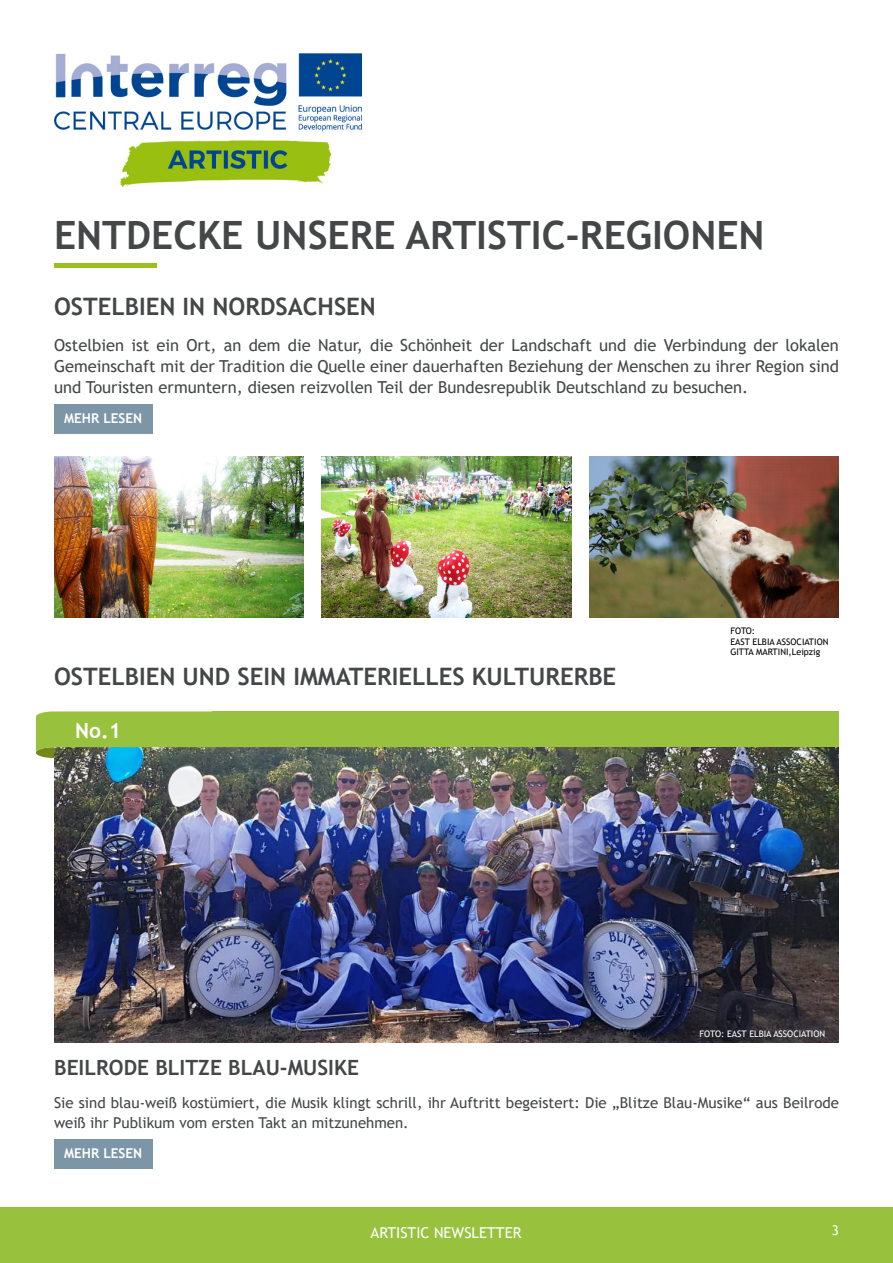
<style>
.page{position:relative;width:893px;height:1263px;background:#fff}
.page>*{position:absolute;margin:0;border:0;box-sizing:border-box;transform-origin:0 0}
.t1{font:700 39px "Trebuchet MS";color:#444647}
.t2{font:700 24px "Trebuchet MS";color:#444647}
.t3{font:700 21px "Trebuchet MS";color:#444647}
.t4{font:700 21px "Trebuchet MS";color:#fff}
.t5{font:16.5px/21px "Trebuchet MS";color:#444647;text-align:justify}
.t6{font:15px/19.5px "Trebuchet MS";color:#444647}
.t7{font:15px "Trebuchet MS";color:#fff}
.t8{font:700 13.5px "Trebuchet MS";color:#fff}
.t9{font:13.5px "Trebuchet MS";color:#fff}
.t10{font:9px "Trebuchet MS";color:#000001}
.t11{font:9px "Trebuchet MS";color:#fff}
</style>
<div class="page">
<img style="left:54px;top:54px;width:307px;height:132px">
<div style="left:0;top:1208px;width:893px;height:55px;background:#98c23d"></div>
<div style="left:54px;top:404px;width:98px;height:29px;background:#7c96a8"></div>
<img style="left:54px;top:747px;width:785px;height:296px">
<div style="left:54px;top:1139px;width:98px;height:29px;background:#7c96a8"></div>
<hr style="left:54px;top:264px;width:102px;height:4px;background:#99c01e">
<img style="left:54px;top:456px;width:250px;height:162px">
<img style="left:322px;top:456px;width:249px;height:162px">
<img style="left:589px;top:456px;width:250px;height:162px">
<svg style="left:36px;top:711px;width:180px;height:47px;background:#89b24c"></svg>
<div style="left:213px;top:711px;width:626px;height:36px;background:#98c23d"></div>
<p class="t1" style="left:54px;top:211px;width:712px">ENTDECKE UNSERE ARTISTIC-REGIONEN</p>
<p class="t2" style="left:54px;top:292px;width:323px">OSTELBIEN IN NORDSACHSEN</p>
<p class="t5" style="left:54px;top:334px;width:786px">Ostelbien ist ein Ort, an dem die Natur, die Schönheit der Landschaft und die Verbindung der lokalen Gemeinschaft mit der Tradition die Quelle einer dauerhaften Beziehung der Menschen zu ihrer Region sind und Touristen ermuntern, diesen reizvollen Teil der Bundesrepublik Deutschland zu besuchen.</p>
<p class="t8" style="left:64px;top:410px;width:80px">MEHR LESEN</p>
<p class="t2" style="left:54px;top:661px;width:564px">OSTELBIEN UND SEIN IMMATERIELLES KULTURERBE</p>
<p class="t4" style="left:75px;top:717px;width:47px">No.1</p>
<p class="t10" style="left:730px;top:625px;width:26px">FOTO:</p>
<p class="t10" style="left:730px;top:636px;width:100px">EAST ELBIA ASSOCIATION</p>
<p class="t10" style="left:730px;top:647px;width:91px">GITTA MARTINI,Leipzig</p>
<p class="t3" style="left:54px;top:1054px;width:306px">BEILRODE BLITZE BLAU-MUSIKE</p>
<p class="t11" style="left:699px;top:1028px;width:127px">FOTO: EAST ELBIA ASSOCIATION</p>
<p class="t6" style="left:54px;top:1093px;width:786px">Sie sind blau-weiß kostümiert, die Musik klingt schrill, ihr Auftritt begeistert: Die „Blitze Blau-Musike“ aus Beilrode weiß ihr Publikum vom ersten Takt an mitzunehmen.</p>
<p class="t8" style="left:64px;top:1145px;width:80px">MEHR LESEN</p>
<p class="t7" style="left:371px;top:1223px;width:152px">ARTISTIC NEWSLETTER</p>
<p class="t9" style="left:832px;top:1222px;width:9px">3</p>
</div>
